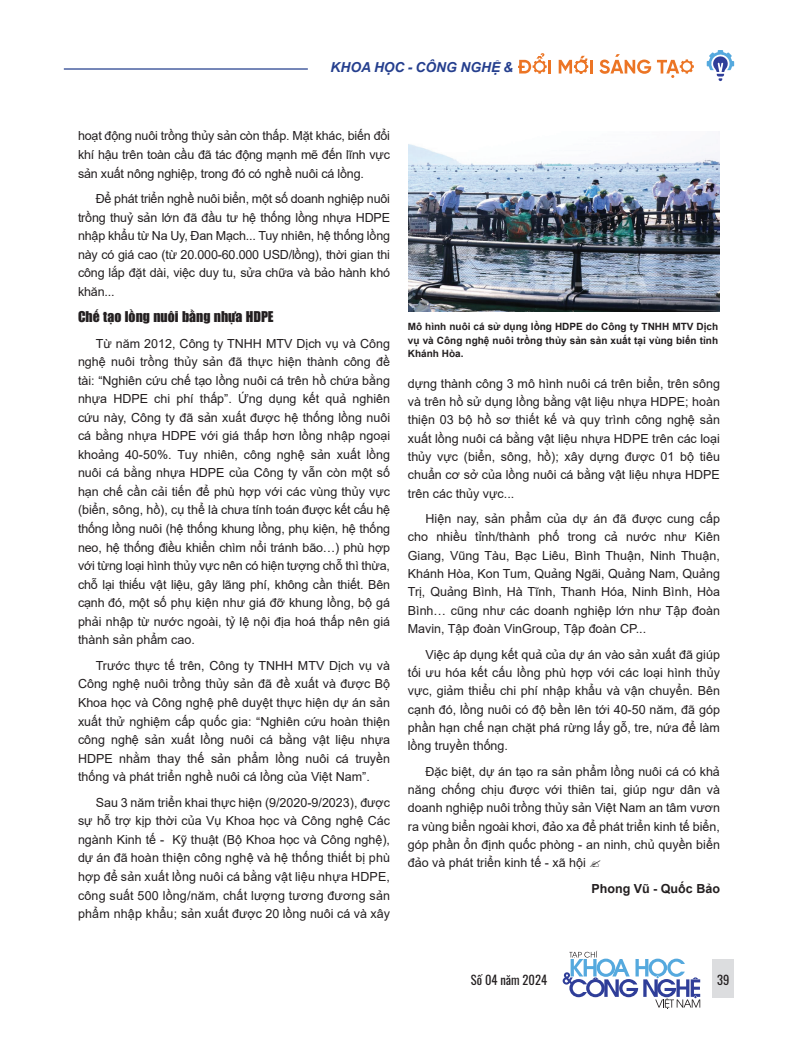
<style>
.page{position:relative;width:798px;height:1042px;background:#fff}
.page>*{position:absolute;margin:0;border:0;box-sizing:border-box;transform-origin:0 0}
.t1{font:13.75px "UTM Impact";color:#231f20}
.t2{font:italic 700 13.75px "Arial";letter-spacing:.005em;color:#253f8e}
.t3{font:12.5px/18.5px "Arial";color:#231f20;text-align:justify}
.t4{font:700 12.5px "Arial";color:#231f20}
.t5{font:12.5px "Oswald";color:#231f20}
.t6{font:700 10px/13.8px "Arial";color:#231f20;text-align:justify}
</style>
<div class="page">
<svg style="left:706px;top:50px;width:27px;height:31px"></svg>
<hr style="left:64px;top:68px;width:244px;height:2px;background:#253f8e">
<hr style="left:548px;top:60px;width:3px;height:14px;background:#ec7525">
<svg style="left:518px;top:53px;width:28px;height:21px"></svg>
<hr style="left:589px;top:60px;width:3px;height:14px;background:#ec7525">
<svg style="left:558px;top:56px;width:30px;height:18px"></svg>
<svg style="left:599px;top:54px;width:94px;height:24px"></svg>
<div style="left:712px;top:958px;width:21px;height:39px;background:#dcdddf"></div>
<svg style="left:562px;top:951px;width:138px;height:58px"></svg>
<img style="left:408px;top:144px;width:311px;height:167px">
<p class="t2" style="left:330px;top:58px;width:184px">KHOA HỌC - CÔNG NGHỆ &amp;</p>
<p class="t3" style="left:78px;top:127px;width:313px">hoạt động nuôi trồng thủy sản còn thấp. Mặt khác, biến đổi khí hậu trên toàn cầu đã tác động mạnh mẽ đến lĩnh vực sản xuất nông nghiệp, trong đó có nghề nuôi cá lồng.</p>
<p class="t3" style="left:78px;top:189px;width:313px;text-align:left;text-indent:18px">Để phát triển nghề nuôi biển, một số doanh nghiệp nuôi trồng thuỷ sản lớn đã đầu tư hệ thống lồng nhựa HDPE nhập khẩu từ Na Uy, Đan Mạch... Tuy nhiên, hệ thống lồng này có giá cao (từ 20.000-60.000 USD/lồng), thời gian thi công lắp đặt dài, việc duy tu, sửa chữa và bảo hành khó khăn...</p>
<p class="t1" style="left:78px;top:307px;width:197px">Chế tạo lồng nuôi bằng nhựa HDPE</p>
<p class="t3" style="left:78px;top:334px;width:313px;text-align:left;text-indent:18px">Từ năm 2012, Công ty TNHH MTV Dịch vụ và Công nghệ nuôi trồng thủy sản đã thực hiện thành công đề tài: “Nghiên cứu chế tạo lồng nuôi cá trên hồ chứa bằng nhựa HDPE chi phí thấp”. Ứng dụng kết quả nghiên cứu này, Công ty đã sản xuất được hệ thống lồng nuôi cá bằng nhựa HDPE với giá thấp hơn lồng nhập ngoại khoảng 40-50%. Tuy nhiên, công nghệ sản xuất lồng nuôi cá bằng nhựa HDPE của Công ty vẫn còn một số hạn chế cần cải tiến để phù hợp với các vù ng thủy vực (biển, sông, hồ), cụ thể là chưa tính toán được kết cấu hệ thống lồng nuôi (hệ thống khung lồng, phụ kiện, hệ thống neo, hệ thống điều khiển chì m nổi tránh bão…) phù hợp với từng loại hình thủy vực nên có hiện tượng chỗ thì thừa, chỗ lại thiếu vật liệu, gây lãng phí, không cần thiết. Bên cạnh đó, một số phụ kiện như giá đỡ khung lồng, bộ gá phải nhập từ nước ngoài, tỷ lệ nội địa hoá thấp nên giá thành sản phẩm cao.</p>
<p class="t3" style="left:78px;top:656px;width:313px;text-align:left;text-indent:18px">Trước thực tế trên, Công ty TNHH MTV Dịch vụ và Công nghệ nuôi trồng thủy sản đã đề xuất và được Bộ Khoa học và Công nghệ phê duyệt thực hiện dự án sản xuất thử nghiệm cấp quốc gia: “Nghiên cứu hoàn thiện công nghệ sản xuất lồng nuôi cá bằng vật liệu nhựa HDPE nhằm thay thế sản phẩm lồng nuôi cá truyền thống và phát triển nghề nuôi cá lồng của Việt Nam”.</p>
<p class="t3" style="left:78px;top:793px;width:313px;text-indent:18px">Sau 3 năm triển khai thực hiện (9/2020-9/2023), được sự hỗ trợ kịp thời của Vụ Khoa học và Công nghệ Các ngành Kinh tế - Kỹ thuật (Bộ Khoa học và Công nghệ), dự án đã hoàn thiện công nghệ và hệ thống thiết bị phù hợp để sản xuất lồng nuôi cá bằng vật liệu nhựa HDPE, công suất 500 lồng/năm, chất lượng tương đương sản phẩm nhập khẩu; sản xuất được 20 lồng nuôi cá và xây</p>
<p class="t6" style="left:407px;top:319px;width:312px">Mô hình nuôi cá sử dụng lồng HDPE do Công ty TNHH MTV Dịch vụ và Công nghệ nuôi trồng thủy sản sản xuất tại vùng biển tỉnh Khánh Hòa.</p>
<p class="t3" style="left:407px;top:374px;width:313px">dựng thành công 3 mô hình nuôi cá trên biển, trên sông và trên hồ sử dụng lồng bằng vật liệu nhựa HDPE; hoàn thiện 03 bộ hồ sơ thiết kế và quy trình công nghệ sản xuất lồng nuôi cá bằng vật liệu nhựa HDPE trên các loại thủy vực (biển, sông, hồ); xây dựng được 01 bộ tiêu chuẩn cơ sở của lồng nuôi cá bằng vật liệu nhựa HDPE trên các thủy vực...</p>
<p class="t3" style="left:407px;top:509px;width:313px;text-indent:18px">Hiện nay, sản phẩm của dự án đã được cung cấp cho nhiều tỉnh/thành phố trong cả nước như Kiên Giang, Vũng Tàu, Bạc Liêu, Bình Thuận, Ninh Thuận, Khánh Hòa, Kon Tum, Quảng Ngãi, Quảng Nam, Quảng Trị, Quảng Bình, Hà Tĩnh, Thanh Hóa, Ninh Bình, Hòa Bình… cũng như các doanh nghiệp lớn như Tập đoàn Mavin, Tập đoàn VinGroup, Tập đoàn CP...</p>
<p class="t3" style="left:407px;top:645px;width:313px;text-indent:18px">Việc áp dụng kết quả của dự án vào sản xuất đã giúp tối ưu hóa kết cấu lồng phù hợp với các loại hình thủy vực, giảm thiểu chi phí nhập khẩu và vận chuyển. Bên cạnh đó, lồng nuôi có độ bền lên tới 40-50 năm, đã góp phần hạn chế nạn chặt phá rừng lấy gỗ, tre, nứa để làm lồng truyền thống.</p>
<p class="t3" style="left:407px;top:762px;width:313px;text-indent:18px">Đặc biệt, dự án tạo ra sản phẩm lồng nuôi cá có khả năng chống chịu được với thiên tai, giú p ngư dân và doanh nghiệp nuôi trồng thủy sản Việt Nam an tâm vươn ra vùng biển ngoài khơi, đảo xa để phát triển kinh tế biển, góp phần ổn định quốc phòng - an ninh, chủ quyền biển đảo và phát triển kinh tế - xã hội</p>
<p class="t4" style="left:591px;top:879px;width:130px">Phong Vũ - Quốc Bảo</p>
<p class="t5" style="left:470px;top:968px;width:78px">Số 04 năm 2024</p>
<p class="t5" style="left:716px;top:968px;width:14px">39</p>
</div>
